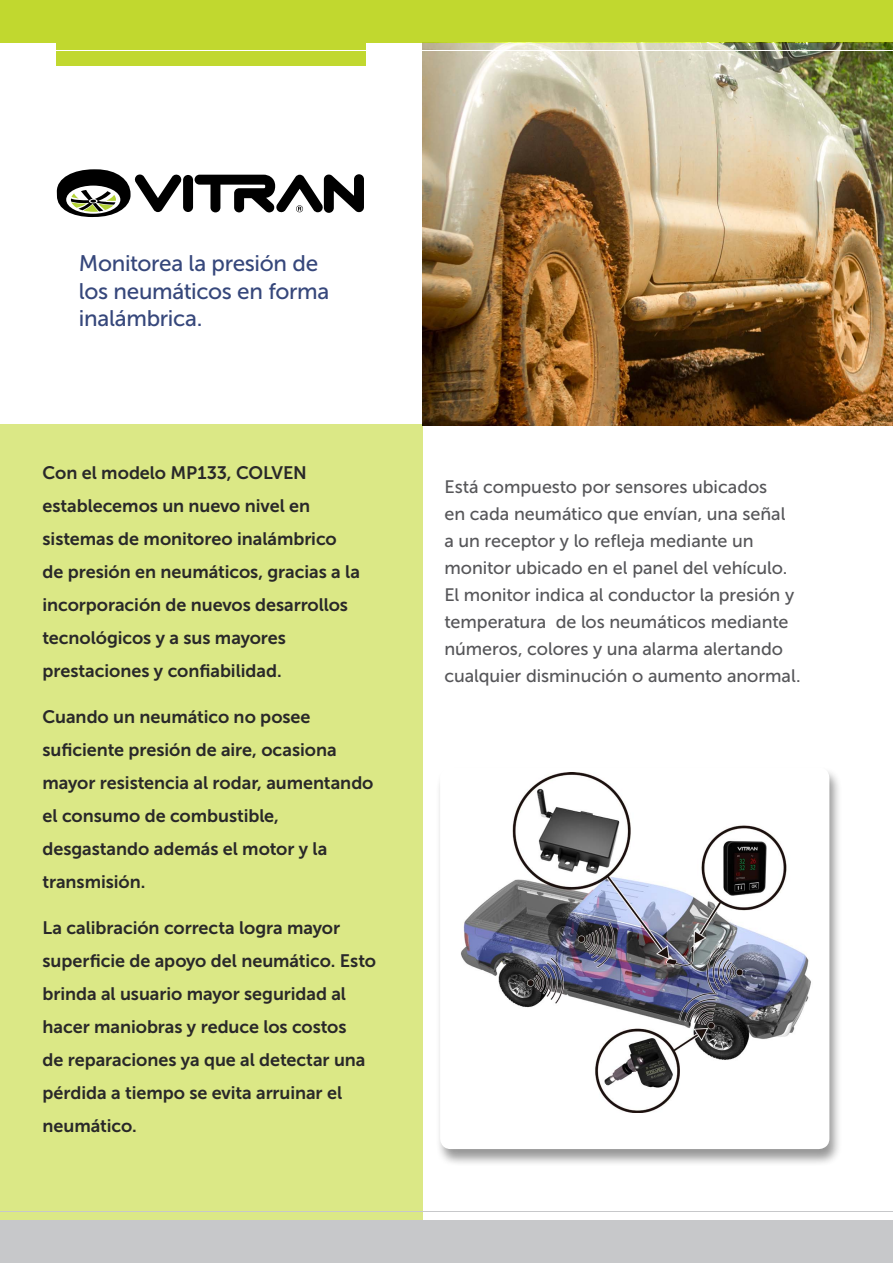
<style>
.page{position:relative;width:893px;height:1263px;background:#fff}
.page>*{position:absolute;margin:0;border:0;box-sizing:border-box;transform-origin:0 0}
.t1{font:22.5px/27.5px "Museo Sans 500";letter-spacing:-.015em;color:#36477b}
.t2{font:18px/33px "Museo Sans 700";letter-spacing:-.005em;color:#292829}
.t3{font:18px/27px "Museo Sans 500";letter-spacing:-.005em;color:#565659}
</style>
<div class="page">
<img style="left:423px;top:43px;width:470px;height:382px">
<div style="left:0;top:425px;width:423px;height:795px;background:#dbe886"></div>
<div style="left:0;top:1220px;width:893px;height:43px;background:#c7c8ca"></div>
<hr style="left:0;top:1211px;width:893px;height:1px;background:#c7c8ca">
<div style="left:57px;top:37px;width:309px;height:29px;background:#c1d82f"></div>
<div style="left:435px;top:766px;width:407px;height:400px;background:#000;opacity:.41"></div>
<div style="left:440px;top:767px;width:389px;height:382px;background:#fff;border-radius:11px"></div>
<img style="left:461px;top:772px;width:350px;height:341px">
<div style="left:183px;top:175px;width:10px;height:37px;background:#000;border-radius:5px"></div>
<svg style="left:57px;top:169px;width:125px;height:48px"></svg>
<svg style="left:195px;top:174px;width:169px;height:39px"></svg>
<hr style="left:0;top:50px;width:893px;height:1px;background:#fff">
<div style="left:0;top:0;width:893px;height:43px;background:#c1d82f"></div>
<p class="t1" style="left:79px;top:250px;width:252px">Monitorea la presión de los neumáticos en forma inalámbrica.</p>
<p class="t2" style="left:43px;top:456px;width:319px">Con el modelo MP133, COLVEN establecemos un nuevo nivel en sistemas de monitoreo inalámbrico de presión en neumáticos, gracias a la incorporación de nuevos desarrollos tecnológicos y a sus mayores prestaciones y confiabilidad.</p>
<p class="t2" style="left:43px;top:700px;width:333px">Cuando un neumático no posee suficiente presión de aire, ocasiona mayor resistencia al rodar, aumentando el consumo de combustible, desgastando además el motor y la transmisión.</p>
<p class="t2" style="left:43px;top:911px;width:335px">La calibración correcta logra mayor superficie de apoyo del neumático. Esto brinda al usuario mayor seguridad al hacer maniobras y reduce los costos<br>de reparaciones ya que al detectar una pérdida a tiempo se evita arruinar el neumático.</p>
<p class="t3" style="left:444px;top:473px;width:358px">Está compuesto por sensores ubicados<br>en cada neumático que envían, una señal<br>a un receptor y lo refleja mediante un monitor ubicado en el panel del vehículo.<br>El monitor indica al conductor la presión y temperatura de los neumáticos mediante números, colores y una alarma alertando cualquier disminución o aumento anormal.</p>
</div>
